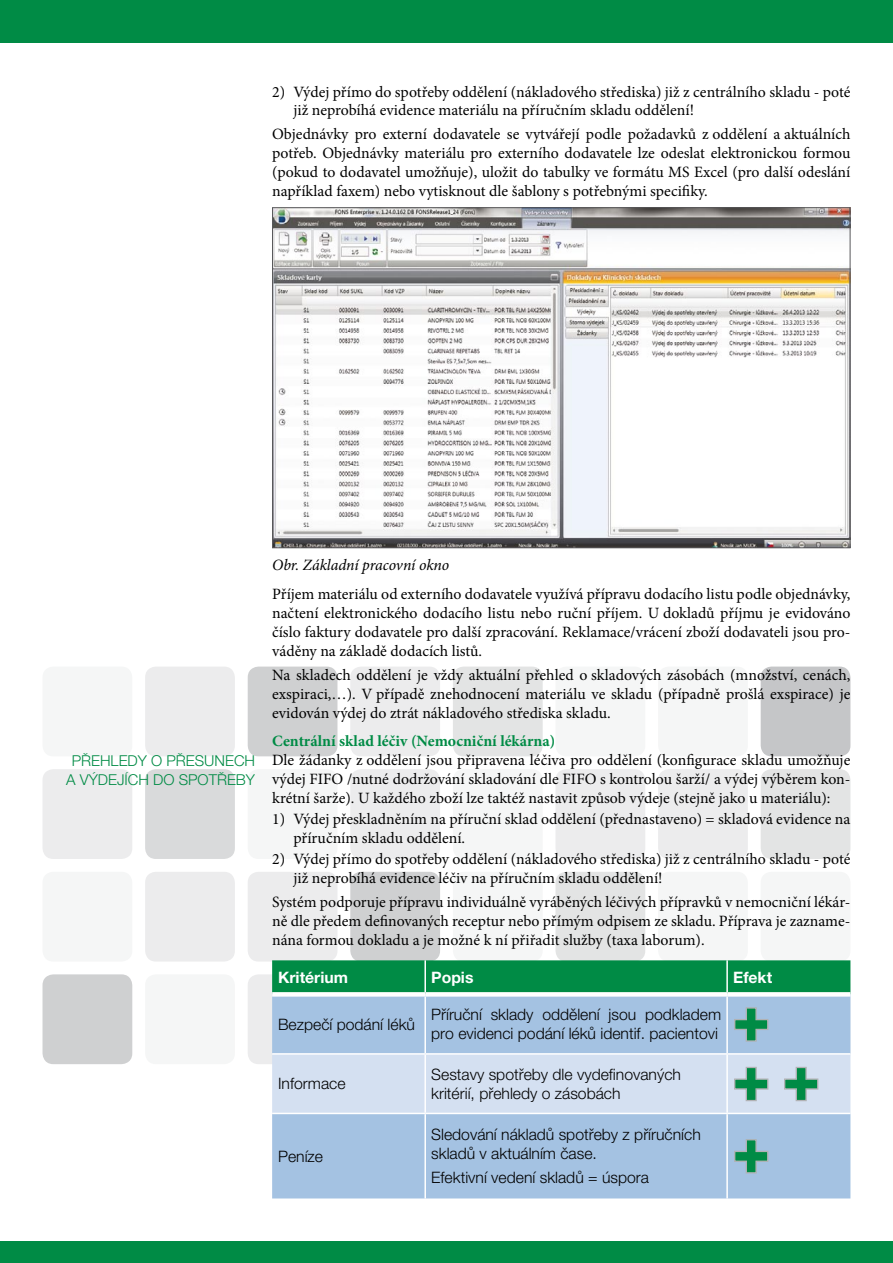
<style>
.page{position:relative;width:893px;height:1263px;background:#fff}
.page>*{position:absolute;margin:0;border:0;box-sizing:border-box;transform-origin:0 0}
.základní_text{font:15.75px/18.9px "Minion Pro";color:#000;text-align:justify}
.odsazení{font:15.75px/18.9px "Minion Pro";color:#000}
.základní_text-2{font:300 15.75px/18.9px "Helvetica Neue CE";color:#000}
.podnadpis2{font:700 15.75px "Minion Pro";color:#008b45}
.základní_text-3{font:italic 15.75px "Minion Pro";letter-spacing:-.01em;color:#000}
.základní_text-4{font:700 15.75px "Helvetica Neue CE";color:#fff}
.anotace{font:300 15px/18.9px "Helvetica Neue CE";color:#008b45;text-align:center}
</style>
<div class="page">
<div style="left:248px;top:872px;width:89px;height:89px;background:#ececed;border-radius:11px"></div>
<div style="left:248px;top:974px;width:89px;height:90px;background:#ececed;border-radius:11px"></div>
<div style="left:350px;top:667px;width:90px;height:89px;background:#ececed;border-radius:11px"></div>
<div style="left:248px;top:667px;width:89px;height:89px;background:#cfd0d1;border-radius:11px"></div>
<div style="left:350px;top:769px;width:90px;height:90px;background:#ececed;border-radius:11px"></div>
<div style="left:248px;top:769px;width:89px;height:90px;background:#f5f6f6;border-radius:11px"></div>
<div style="left:145px;top:769px;width:90px;height:90px;background:#d9dadb;border-radius:11px"></div>
<div style="left:350px;top:872px;width:90px;height:89px;background:#cfd0d1;border-radius:11px"></div>
<div style="left:145px;top:667px;width:90px;height:89px;background:#ececed;border-radius:11px"></div>
<div style="left:43px;top:872px;width:89px;height:89px;background:#f5f6f6;border-radius:11px"></div>
<div style="left:145px;top:974px;width:90px;height:90px;background:#f5f6f6;border-radius:11px"></div>
<div style="left:43px;top:974px;width:89px;height:90px;background:#cfd0d1;border-radius:11px"></div>
<div style="left:43px;top:769px;width:89px;height:90px;background:#ececed;border-radius:11px"></div>
<div style="left:43px;top:667px;width:89px;height:89px;background:#f5f6f6;border-radius:11px"></div>
<div style="left:453px;top:769px;width:90px;height:90px;background:#f5f6f6;border-radius:11px"></div>
<div style="left:453px;top:872px;width:90px;height:89px;background:#f5f6f6;border-radius:11px"></div>
<div style="left:145px;top:872px;width:90px;height:89px;background:#ececed;border-radius:11px"></div>
<div style="left:453px;top:667px;width:90px;height:89px;background:#e3e4e4;border-radius:11px"></div>
<div style="left:555px;top:769px;width:90px;height:90px;background:#ececed;border-radius:11px"></div>
<div style="left:555px;top:872px;width:90px;height:89px;background:#e3e4e4;border-radius:11px"></div>
<div style="left:658px;top:872px;width:90px;height:89px;background:#f5f6f6;border-radius:11px"></div>
<div style="left:761px;top:872px;width:89px;height:89px;background:#f5f6f6;border-radius:11px"></div>
<div style="left:658px;top:769px;width:90px;height:90px;background:#ececed;border-radius:11px"></div>
<div style="left:761px;top:769px;width:89px;height:90px;background:#e3e4e4;border-radius:11px"></div>
<div style="left:658px;top:666px;width:90px;height:90px;background:#f5f6f6;border-radius:11px"></div>
<div style="left:761px;top:666px;width:89px;height:90px;background:#c5c6c8;border-radius:11px"></div>
<div style="left:555px;top:666px;width:90px;height:90px;background:#f5f6f6;border-radius:11px"></div>
<div style="left:0;top:0;width:893px;height:43px;background:#008b45"></div>
<div style="left:0;top:1242px;width:893px;height:21px;background:#008b45"></div>
<div style="left:272px;top:960px;width:578px;height:32px;background:#008b45"></div>
<div style="left:272px;top:997px;width:578px;height:201px;background:#a4c2e2"></div>
<hr style="left:726px;top:960px;width:2px;height:32px;background:#fff">
<hr style="left:424px;top:997px;width:2px;height:56px;background:#fff">
<hr style="left:726px;top:997px;width:2px;height:56px;background:#fff">
<hr style="left:272px;top:1053px;width:153px;height:2px;background:#fff">
<hr style="left:425px;top:1053px;width:302px;height:2px;background:#fff">
<hr style="left:727px;top:1053px;width:123px;height:2px;background:#fff">
<hr style="left:272px;top:1113px;width:153px;height:1px;background:#fff">
<hr style="left:425px;top:1113px;width:302px;height:1px;background:#fff">
<hr style="left:424px;top:1114px;width:2px;height:84px;background:#fff">
<hr style="left:727px;top:1113px;width:123px;height:1px;background:#fff">
<hr style="left:726px;top:1114px;width:2px;height:84px;background:#fff">
<hr style="left:424px;top:960px;width:2px;height:32px;background:#fff">
<div style="left:272px;top:992px;width:153px;height:5px;background:#fff"></div>
<svg style="left:734px;top:1007px;width:34px;height:35px"></svg>
<svg style="left:734px;top:1139px;width:34px;height:35px"></svg>
<svg style="left:272px;top:1054px;width:578px;height:59px"></svg>
<img style="left:274px;top:209px;width:574px;height:337px">
<p class="odsazení" style="left:293px;top:82px;width:558px;text-indent:-21px">2) Výdej přímo do spotřeby oddělení (nákladového střediska) již z centrálního skladu - poté již neprobíhá evidence materiálu na příručním skladu oddělení!</p>
<p class="základní_text" style="left:272px;top:125px;width:580px">Objednávky pro externí dodavatele se vytvářejí podle požadavků z oddělení a aktuálních potřeb. Objednávky materiálu pro externího dodavatele lze odeslat elektronickou formou (pokud to dodavatel umožňuje), uložit do tabulky ve formátu MS Excel (pro další odeslání například faxem) nebo vytisknout dle šablony s potřebnými specifiky.</p>
<p class="anotace" style="left:66px;top:751px;width:190px">Přehledy o přesunech a výdej ích do spotřeby</p>
<p class="základní_text-3" style="left:272px;top:554px;width:179px">Obr. Základní pracovní okno</p>
<p class="základní_text" style="left:272px;top:585px;width:580px">Příjem materiálu od externího dodavatele využívá přípravu dodacího listu podle objednávky, načtení elektronického dodacího listu nebo ruční příjem. U dokladů příjmu je evidováno číslo faktury dodavatele pro další zpracování. Reklamace/vrácení zboží dodavateli jsou pro&shy;váděny na základě dodacích listů.</p>
<p class="základní_text" style="left:272px;top:666px;width:580px">Na skladech oddělení je vždy aktuální přehled o skladových zásobách (množství, cenách, exspiraci,…). V případě znehodnocení materiálu ve skladu (případně prošlá exspirace) je evidován výdej do ztrát nákladového střediska skladu.</p>
<p class="podnadpis2" style="left:272px;top:730px;width:285px">Centrální sklad léčiv (Nemocniční lékárna)</p>
<p class="základní_text" style="left:272px;top:751px;width:580px">Dle žádanky z oddělení jsou připravena léčiva pro oddělení (konfigurace skladu umožňuje výdej FIFO /nutné dodržování skladování dle FIFO s kontrolou šarží/ a výdej výběrem kon&shy;krétní šarže). U každého zboží lze taktéž nastavit způsob výdeje (stejně jako u materiálu):</p>
<p class="odsazení" style="left:293px;top:809px;width:559px;text-indent:-21px">1) Výdej přeskladněním na příruční sklad oddělení (přednastaveno) = skladová evidence na příručním skladu oddělení.</p>
<p class="odsazení" style="left:293px;top:849px;width:558px;text-indent:-21px">2) Výdej přímo do spotřeby oddělení (nákladového střediska) již z centrálního skladu - poté již neprobíhá evidence léčiv na příručním skladu oddělení!</p>
<p class="základní_text" style="left:272px;top:892px;width:580px">Systém podporuje přípravu individuálně vyráběných léčivých přípravků v nemocniční lékár&shy;ně dle předem definovaných receptur nebo přímým odpisem ze skladu. Příprava je zazname&shy;nána formou dokladu a je možné k ní přiřadit služby (taxa laborum).</p>
<p class="základní_text-4" style="left:278px;top:968px;width:71px">Kritérium</p>
<p class="základní_text-4" style="left:431px;top:968px;width:44px">Popis</p>
<p class="základní_text-4" style="left:733px;top:968px;width:41px">Efekt</p>
<p class="základní_text-2" style="left:278px;top:1015px;width:138px">Bezpečí podání léků</p>
<p class="základní_text-2" style="left:431px;top:1005px;width:291px">Příruční sklady oddělení jsou podkladem pro evidenci podání léků identif. pacientovi</p>
<p class="základní_text-2" style="left:278px;top:1074px;width:69px">Informace</p>
<p class="základní_text-2" style="left:431px;top:1065px;width:251px">Sestavy spotřeby dle vydefinovaných kritérií, přehledy o zásobách</p>
<p class="základní_text-2" style="left:278px;top:1147px;width:46px">Peníze</p>
<p class="základní_text-2" style="left:431px;top:1125px;width:271px">Sledování nákladů spotřeby z příručních skladů v aktuálním čase.</p>
<p class="základní_text-2" style="left:431px;top:1168px;width:219px">Efektivní vedení skladů = úspora</p>
</div>
